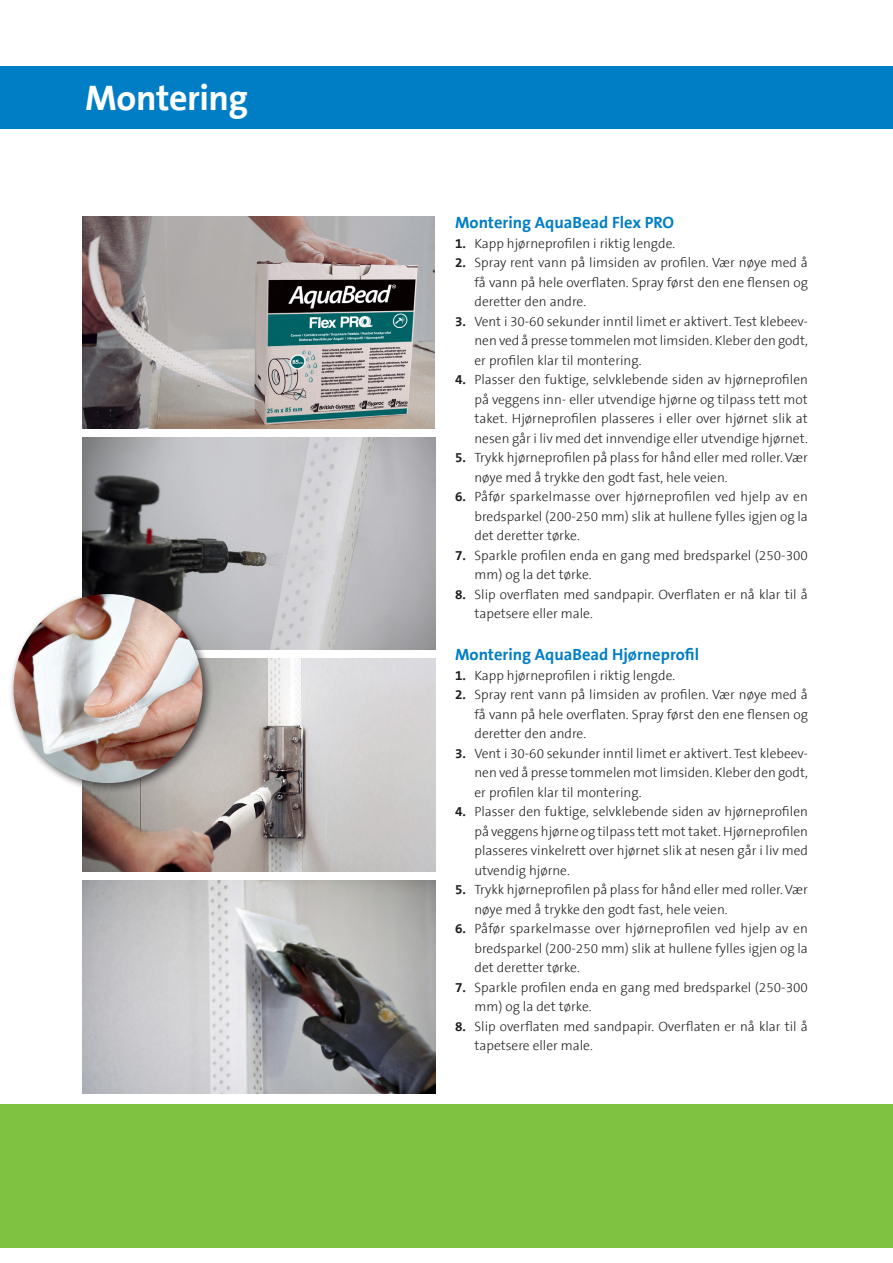
<style>
.page{position:relative;width:893px;height:1263px;background:#fff}
.page>*{position:absolute;margin:0;border:0;box-sizing:border-box;transform-origin:0 0}
.t1{font:700 36px "The Sans B7";letter-spacing:-.01em;color:#fff}
.t2{font:700 16.5px "The Sans B7";color:#007ec5}
.t3{font:300 13.5px/19.5px "The Sans B3";color:#231f20;text-align:justify}
.s1{font-family:"The Sans B7";font-weight:700}
</style>
<div class="page">
<img style="left:83px;top:659px;width:352px;height:212px">
<img style="left:83px;top:216px;width:352px;height:213px">
<div style="left:0;top:66px;width:893px;height:63px;background:#007ec5"></div>
<div style="left:0;top:1105px;width:893px;height:143px;background:#7fc241"></div>
<img style="left:83px;top:437px;width:353px;height:213px">
<img style="left:83px;top:881px;width:353px;height:212px">
<div style="left:8px;top:589px;width:205px;height:205px;background:#231f20;opacity:.75"></div>
<img style="left:14px;top:594px;width:188px;height:189px;border-radius:94px">
<h1 class="t1" style="left:85px;top:79px;width:164px">Montering</h1>
<p class="t2" style="left:455px;top:214px;width:221px">Montering AquaBead Flex PRO</p>
<p class="t3" style="left:455px;top:234px;width:222px"><span class="s1">1.</span> Kapp hjørneprofilen i riktig lengde.</p>
<p class="t3" style="left:474px;top:253px;width:335px;text-indent:-20px"><span class="s1">2.</span> Spray rent vann på limsiden av profilen. Vær nøye med å få vann på hele overflaten. Spray først den ene flensen og deretter den andre.</p>
<p class="t3" style="left:474px;top:312px;width:335px;text-indent:-20px"><span class="s1">3.</span> Vent i 30-60 sekunder inntil limet er aktivert. Test klebeev&shy;nen ved å presse tommelen mot limsiden. Kleber den godt, er profilen klar til montering.</p>
<p class="t3" style="left:474px;top:370px;width:335px;text-indent:-20px"><span class="s1">4.</span> Plasser den fuktige, selvklebende siden av hjørneprofilen på veggens inn- eller utvendige hjørne og tilpass tett mot taket. Hjørneprofilen plasseres i eller over hjørnet slik at nesen går i liv med det innvendige eller utvendige hjørnet.</p>
<p class="t3" style="left:474px;top:448px;width:335px;text-indent:-20px"><span class="s1">5.</span> Trykk hjørneprofilen på plass for hånd eller med roller. Vær nøye med å trykke den godt fast, hele veien.</p>
<p class="t3" style="left:474px;top:487px;width:335px;text-indent:-20px"><span class="s1">6.</span> Påfør sparkelmasse over hjørneprofilen ved hjelp av en bredsparkel (200-250 mm) slik at hullene fylles igjen og la det deretter tørke.</p>
<p class="t3" style="left:474px;top:546px;width:335px;text-indent:-20px"><span class="s1">7.</span> Sparkle profilen enda en gang med bredsparkel (250-300 mm) og la det tørke.</p>
<p class="t3" style="left:474px;top:585px;width:335px;text-indent:-20px"><span class="s1">8.</span> Slip overflaten med sandpapir. Overflaten er nå klar til å tapetsere eller male.</p>
<p class="t2" style="left:455px;top:646px;width:246px">Montering AquaBead Hjørneprofil</p>
<p class="t3" style="left:455px;top:666px;width:222px"><span class="s1">1.</span> Kapp hjørneprofilen i riktig lengde.</p>
<p class="t3" style="left:474px;top:685px;width:335px;text-indent:-20px"><span class="s1">2.</span> Spray rent vann på limsiden av profilen. Vær nøye med å få vann på hele overflaten. Spray først den ene flensen og deretter den andre.</p>
<p class="t3" style="left:474px;top:744px;width:335px;text-indent:-20px"><span class="s1">3.</span> Vent i 30-60 sekunder inntil limet er aktivert. Test klebeev&shy;nen ved å presse tommelen mot limsiden. Kleber den godt, er profilen klar til montering.</p>
<p class="t3" style="left:474px;top:802px;width:335px;text-indent:-20px"><span class="s1">4.</span> Plasser den fuktige, selvklebende siden av hjørneprofilen på veggens hjørne og tilpass tett mot taket. Hjørneprofilen plasseres vinkelrett over hjørnet slik at nesen går i liv med utvendig hjørne.</p>
<p class="t3" style="left:474px;top:880px;width:335px;text-indent:-20px"><span class="s1">5.</span> Trykk hjørneprofilen på plass for hånd eller med roller. Vær nøye med å trykke den godt fast, hele veien.</p>
<p class="t3" style="left:474px;top:919px;width:335px;text-indent:-20px"><span class="s1">6.</span> Påfør sparkelmasse over hjørneprofilen ved hjelp av en bredsparkel (200-250 mm) slik at hullene fylles igjen og la det deretter tørke.</p>
<p class="t3" style="left:474px;top:978px;width:335px;text-indent:-20px"><span class="s1">7.</span> Sparkle profilen enda en gang med bredsparkel (250-300 mm) og la det tørke.</p>
<p class="t3" style="left:474px;top:1017px;width:335px;text-indent:-20px"><span class="s1">8.</span> Slip overflaten med sandpapir. Overflaten er nå klar til å tapetsere eller male.</p>
</div>
